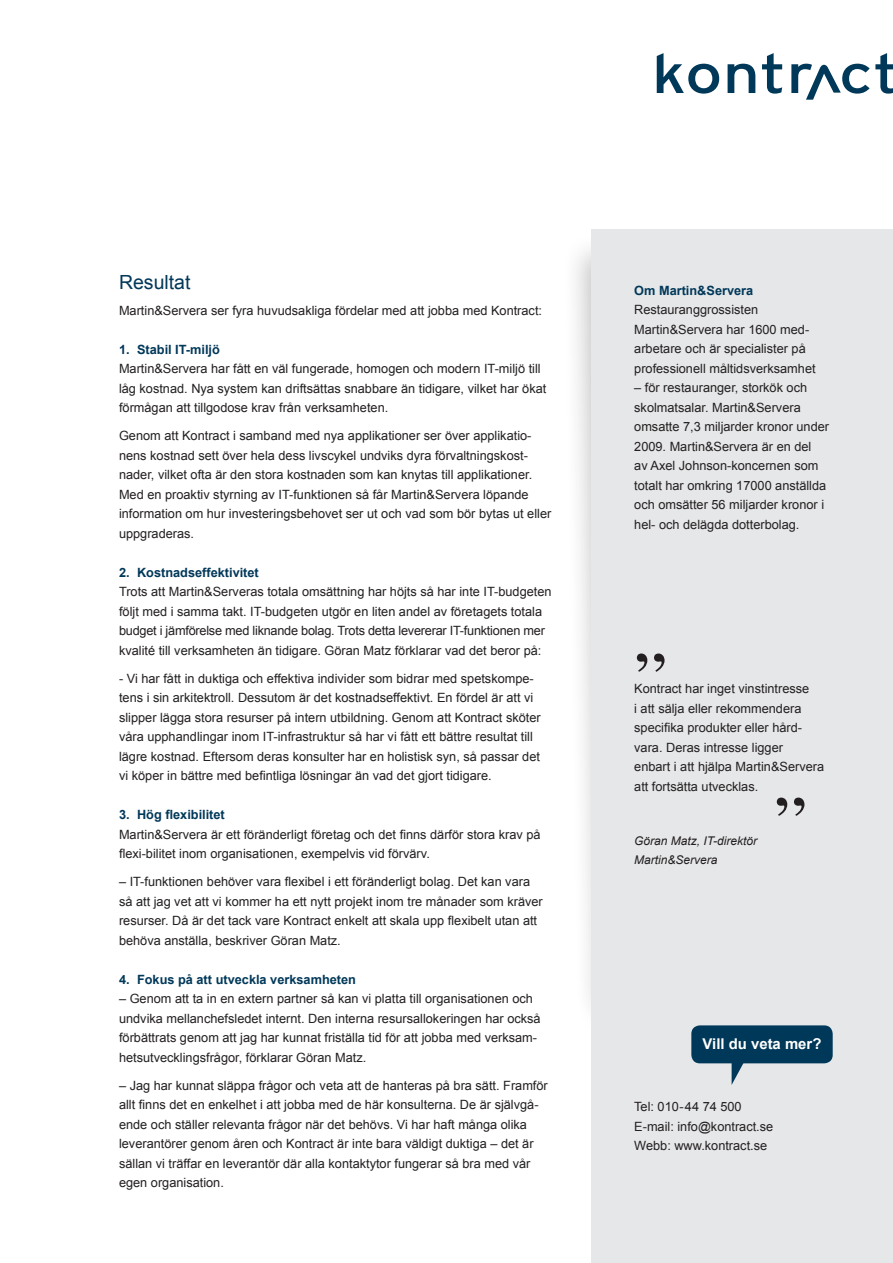
<style>
.page{position:relative;width:893px;height:1263px;background:#fff}
.page>*{position:absolute;margin:0;border:0;box-sizing:border-box;transform-origin:0 0}
.t1{font:75px "Times";color:#231f20}
.Rubbe_1{font:19.5px "Arial";color:#003859}
.t2{font:700 14.85px "Arial";color:#fff}
.Bröd_m_indrag{font:12.75px/19.5px "Arial";color:#231f20}
.Bröd{font:12.75px/19.5px "Arial";color:#231f20}
.Rubbe_2{font:700 12.75px "Arial";color:#003859}
.Bröd-2{font:italic 12px/19.5px "Arial";color:#231f20}
</style>
<div class="page">
<svg style="left:657px;top:53px;width:62px;height:41px"></svg>
<svg style="left:728px;top:64px;width:27px;height:29px"></svg>
<svg style="left:762px;top:53px;width:20px;height:41px"></svg>
<svg style="left:791px;top:53px;width:102px;height:47px"></svg>
<div style="left:562px;top:233px;width:331px;height:800px;background:#231f20;opacity:.27"></div>
<div style="left:592px;top:230px;width:301px;height:1033px;background:#e6e7e9"></div>
<div style="left:691px;top:1025px;width:142px;height:38px;background:#003859;border-radius:9px"></div>
<svg style="left:732px;top:1063px;width:12px;height:21px"></svg>
<p class="Rubbe_1" style="left:119px;top:269px;width:73px">Resultat</p>
<p class="Bröd" style="left:119px;top:300px;width:425px">Martin&amp;Servera ser fyra huvudsakliga fördelar med att jobba med Kontract:</p>
<p class="Rubbe_2" style="left:119px;top:341px;width:102px">1. Stabil IT-miljö</p>
<p class="Bröd" style="left:119px;top:359px;width:429px">Martin&amp;Servera har fått en väl fungerade, homogen och modern IT-miljö till låg kostnad. Nya system kan driftsättas snabbare än tidigare, vilket har ökat förmågan att tillgodose krav från verksamheten.</p>
<p class="Bröd_m_indrag" style="left:119px;top:426px;width:434px">Genom att Kontract i samband med nya applikationer ser över applikatio&shy;nens kostnad sett över hela dess livscykel undviks dyra förvaltningskost&shy;nader, vilket ofta är den stora kostnaden som kan knytas till applikationer.<br>Med en proaktiv styrning av IT-funktionen så får Martin&amp;Servera löpande information om hur investeringsbehovet ser ut och vad som bör bytas ut eller uppgraderas.</p>
<p class="Rubbe_2" style="left:119px;top:564px;width:141px">2. Kostnadseffektivitet</p>
<p class="Bröd" style="left:119px;top:582px;width:434px">Trots att Martin&amp;Serveras totala omsättning har höjts så har inte IT-budgeten följt med i samma takt. IT-budgeten utgör en liten andel av företagets totala budget i jämförelse med liknande bolag. Trots detta levererar IT-funktionen mer kvalité till verksamheten än tidigare. Göran Matz förklarar vad det beror på:</p>
<p class="Bröd_m_indrag" style="left:119px;top:668px;width:423px">- Vi har fått in duktiga och effektiva individer som bidrar med spetskompe&shy;tens i sin arkitektroll. Dessutom är det kostnadseffektivt. En fördel är att vi slipper lägga stora resurser på intern utbildning. Genom att Kontract sköter våra upphandlingar inom IT-infrastruktur så har vi fått ett bättre resultat till lägre kostnad. Eftersom deras konsulter har en holistisk syn, så passar det vi köper in bättre med befintliga lösningar än vad det gjort tidigare.</p>
<p class="Rubbe_2" style="left:119px;top:806px;width:107px">3. Hög flexibilitet</p>
<p class="Bröd" style="left:119px;top:824px;width:423px">Martin&amp;Servera är ett föränderligt företag och det finns därför stora krav på flexi-bilitet inom organisationen, exempelvis vid förvärv.</p>
<p class="Bröd_m_indrag" style="left:119px;top:872px;width:425px">– IT-funktionen behöver vara flexibel i ett föränderligt bolag. Det kan vara så att jag vet att vi kommer ha ett nytt projekt inom tre månader som kräver resurser. Då är det tack vare Kontract enkelt att skala upp flexibelt utan att behöva anställa, beskriver Göran Matz.</p>
<p class="Rubbe_2" style="left:119px;top:971px;width:238px">4. Fokus på att utveckla verksamheten</p>
<p class="Bröd" style="left:119px;top:989px;width:423px">– Genom att ta in en extern partner så kan vi platta till organisationen och undvika mellanchefsledet internt. Den interna resursallokeringen har också förbättrats genom att jag har kunnat friställa tid för att jobba med verksam&shy;hetsutvecklingsfrågor, förklarar Göran Matz.</p>
<p class="Bröd_m_indrag" style="left:119px;top:1075px;width:430px">– Jag har kunnat släppa frågor och veta att de hanteras på bra sätt. Framför allt finns det en enkelhet i att jobba med de här konsulterna. De är självgå&shy;ende och ställer relevanta frågor när det behövs. Vi har haft många olika leverantörer genom åren och Kontract är inte bara väldigt duktiga – det är sällan vi träffar en leverantör där alla kontaktytor fungerar så bra med vår egen organisation.</p>
<p class="Rubbe_2" style="left:634px;top:282px;width:121px">Om Martin&amp;Servera</p>
<p class="Bröd" style="left:634px;top:300px;width:183px">Restauranggrossisten<br>Martin&amp;Servera har 1600 med&shy;arbetare och är specialister på professionell måltidsverksamhet</p>
<p class="Bröd" style="left:634px;top:378px;width:196px">– för restauranger, storkök och skolmatsalar. Martin&amp;Servera omsatte 7,3 miljarder kronor under<br>2009. Martin&amp;Servera är en del<br>av Axel Johnson-koncernen som totalt har omkring 17000 anställda och omsätter 56 miljarder kronor i hel- och delägda dotterbolag.</p>
<p class="t1" style="left:634px;top:609px;width:35px">”</p>
<p class="Bröd_m_indrag" style="left:634px;top:679px;width:191px">Kontract har inget vinstintresse<br>i att sälja eller rekommendera specifika produkter eller hård&shy;vara. Deras intresse ligger<br>enbart i att hjälpa Martin&amp;Servera att fortsätta utvecklas.</p>
<p class="Bröd-2" style="left:634px;top:831px;width:124px">Göran Matz, IT-direktör<br>Martin&amp;Servera</p>
<p class="t1" style="left:774px;top:753px;width:35px">”</p>
<p class="t2" style="left:703px;top:1034px;width:120px">Vill du veta mer?</p>
<p class="Bröd" style="left:634px;top:1097px;width:141px">Tel: 010-44 74 500<br>E-mail: info@kontract.se</p>
<p class="Bröd" style="left:634px;top:1136px;width:134px">Webb: www.kontract.se</p>
</div>
